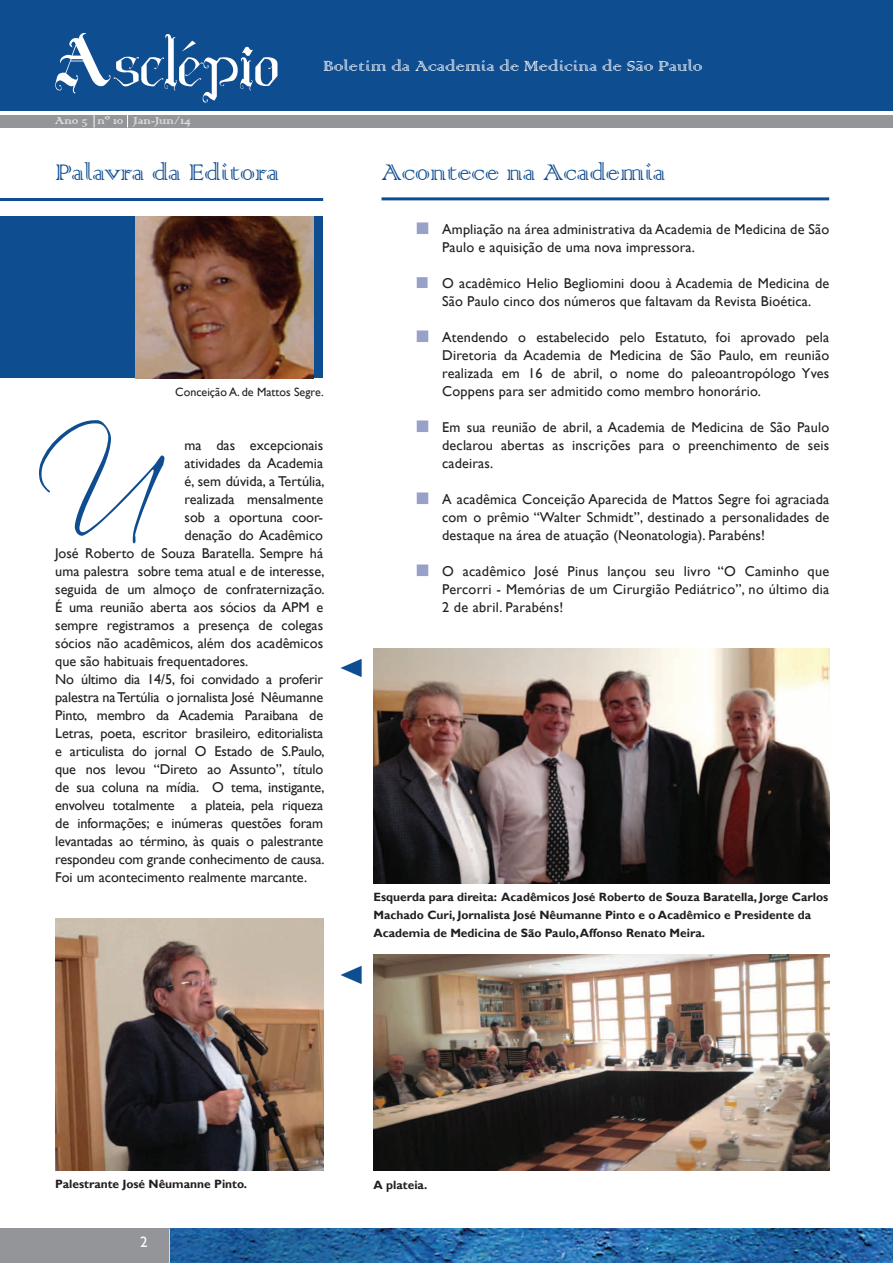
<style>
.page{position:relative;width:893px;height:1263px;background:#fff}
.page>*{position:absolute;margin:0;border:0;box-sizing:border-box;transform-origin:0 0}
.t1{font:150px "Scriptina";color:#0f4d91;scale:.8 1}
.t2{font:30px "Colonna";color:#0f4d91}
.t3{font:19.5px "Colonna";color:#fff}
.t4{font:15px "Gill Sans";color:#fff}
.t5{font:14.25px/18px "Gill Sans";color:#231f20;text-align:justify}
.t6{font:13.5px "Colonna";color:#fff}
.t7{font:700 12px/18px "Gill Sans";color:#231f20}
.t8{font:12px "Gill Sans";color:#231f20}
</style>
<div class="page">
<div style="left:0;top:0;width:893px;height:111px;background:#0f4d91"></div>
<div style="left:0;top:115px;width:893px;height:13px;background:#939598"></div>
<div style="left:0;top:1229px;width:893px;height:34px;background:#939598"></div>
<svg style="left:94px;top:115px;width:1px;height:13px"></svg>
<svg style="left:127px;top:115px;width:1px;height:13px"></svg>
<svg style="left:55px;top:33px;width:222px;height:70px"></svg>
<hr style="left:169px;top:1229px;width:2px;height:34px;background:#fff">
<img style="left:170px;top:1229px;width:723px;height:34px">
<hr style="left:0;top:198px;width:323px;height:3px;background:#0f4d91">
<hr style="left:382px;top:197px;width:447px;height:3px;background:#0f4d91">
<div style="left:0;top:217px;width:322px;height:161px;background:#0f4d91"></div>
<img style="left:135px;top:216px;width:179px;height:162px">
<div style="left:417px;top:222px;width:11px;height:12px;background:#9aa1c8;border:2px solid #9aa1c8"></div>
<div style="left:417px;top:277px;width:11px;height:11px;background:#9aa1c8;border:2px solid #9aa1c8"></div>
<div style="left:417px;top:330px;width:11px;height:12px;background:#9aa1c8;border:2px solid #9aa1c8"></div>
<div style="left:417px;top:420px;width:11px;height:12px;background:#9aa1c8;border:2px solid #9aa1c8"></div>
<div style="left:417px;top:492px;width:11px;height:12px;background:#9aa1c8;border:2px solid #9aa1c8"></div>
<div style="left:417px;top:564px;width:11px;height:12px;background:#9aa1c8;border:2px solid #9aa1c8"></div>
<img style="left:55px;top:918px;width:268px;height:252px">
<img style="left:374px;top:954px;width:455px;height:216px">
<img style="left:374px;top:648px;width:455px;height:235px">
<h3 class="t3" style="left:323px;top:54px;width:381px">Boletim da Academia de Medicina de São Paulo</h3>
<p class="t6" style="left:55px;top:112px;width:137px">Ano 5 nº 10 Jan-Jun/14</p>
<h2 class="t2" style="left:55px;top:152px;width:225px">Palavra da Editora</h2>
<h2 class="t2" style="left:381px;top:152px;width:286px">Acontece na Academia</h2>
<h1 class="t1" style="left:36px;top:396px;width:146px">U</h1>
<p class="t8" style="left:175px;top:385px;width:150px">Conceição A. de Mattos Segre.</p>
<p class="t5" style="left:185px;top:436px;width:142px">ma das excepcionais atividades da Academia é, sem dúvida, a Tertúlia, realizada mensalmente sob a oportuna coor&shy;denação do Acadêmico</p>
<p class="t5" style="left:55px;top:544px;width:271px;text-align:left">José Roberto de Souza Baratella. Sempre há uma palestra sobre tema atual e de interesse, seguida de um almoço de confraternização.<br>É uma reunião aberta aos sócios da APM e sempre registramos a presença de colegas sócios não acadêmicos, além dos acadêmicos que são habituais frequentadores.<br>No último dia 14/5, foi convidado a proferir palestra na Tertúlia o jornalista José Nêumanne Pinto, membro da Academia Paraibana de Letras, poeta, escritor brasileiro, editorialista e articulista do jornal O Estado de S.Paulo, que nos levou “Direto ao Assunto”, título de sua coluna na mídia. O tema, instigante, envolveu totalmente a plateia, pela riqueza de informações; e inúmeras questões foram levantadas ao término, às quais o palestrante respondeu com grande conhecimento de causa.<br>Foi um acontecimento realmente marcante.</p>
<p class="t5" style="left:442px;top:220px;width:388px">Ampliação na área administrativa da Academia de Medicina de São<br>Paulo e aquisição de uma nova impressora.</p>
<p class="t5" style="left:442px;top:274px;width:388px">O acadêmico Helio Begliomini doou à Academia de Medicina de<br>São Paulo cinco dos números que faltavam da Revista Bioética.</p>
<p class="t5" style="left:442px;top:328px;width:389px">Atendendo o estabelecido pelo Estatuto, foi aprovado pela Diretoria da Academia de Medicina de São Paulo, em reunião realizada em 16 de abril, o nome do paleoantropólogo Yves Coppens para ser admitido como membro honorário.</p>
<p class="t5" style="left:442px;top:418px;width:389px">Em sua reunião de abril, a Academia de Medicina de São Paulo declarou abertas as inscrições para o preenchimento de seis cadeiras.</p>
<p class="t5" style="left:442px;top:490px;width:388px">A acadêmica Conceição Aparecida de Mattos Segre foi agraciada com o prêmio “Walter Schmidt”, destinado a personalidades de destaque na área de atuação (Neonatologia). Parabéns!</p>
<p class="t5" style="left:442px;top:562px;width:388px">O acadêmico José Pinus lançou seu livro “O Caminho que Percorri - Memórias de um Cirurgião Pediátrico”, no último dia 2 de abril. Parabéns!</p>
<p class="t7" style="left:374px;top:888px;width:456px">Esquerda para direita: Acadêmicos José Roberto de Souza Baratella, Jorge Carlos<br>Machado Curi, Jornalista José Nêumanne Pinto e o Acadêmico e Presidente da<br>Academia de Medicina de São Paulo, Affonso Renato Meira.</p>
<p class="t7" style="left:55px;top:1175px;width:193px">Palestrante José Nêumanne Pinto.</p>
<p class="t7" style="left:374px;top:1176px;width:55px">A plateia.</p>
<p class="t4" style="left:140px;top:1233px;width:9px">2</p>
</div>
